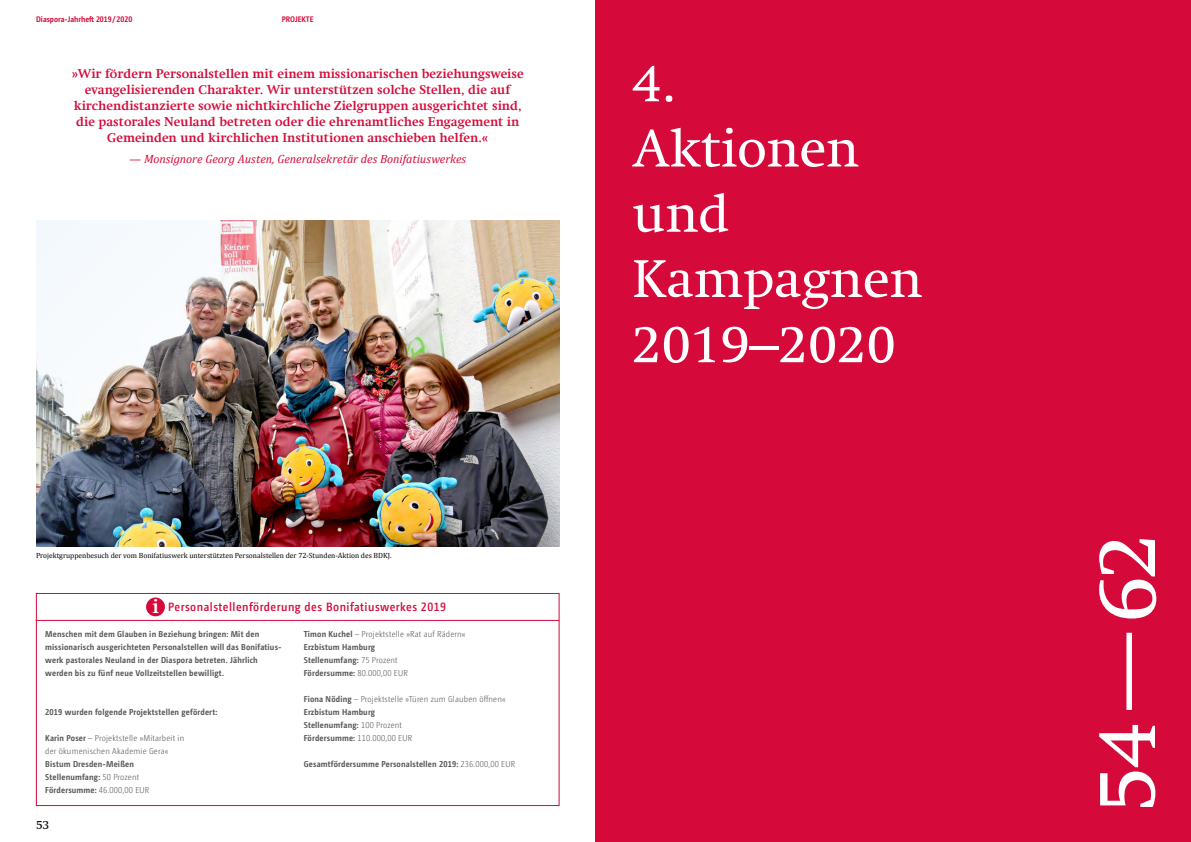
<style>
.page{position:relative;width:1191px;height:842px;background:#fff}
.page>*{position:absolute;margin:0;border:0;box-sizing:border-box;transform-origin:0 0}
.t1{font:85.2px "Swift Com";color:#fff}
.t2{font:54px/65.2px "Swift Com";color:#fff}
.t3{font:700 13px/16px "Swift Com";color:#d50a3a;text-align:center}
.t4{font:italic 12px "Cambria";color:#d50a3a}
.t5{font:600 12px "Camingo Dos Pro S Cd";letter-spacing:.04em;color:#d50a3a}
.t6{font:12px "Swift";color:#000}
.t7{font:700 8.5px/13px "Camingo Dos Pro S Cd";letter-spacing:.02em;color:#565656}
.t8{font:300 8.5px/13px "Camingo Dos Pro S Cd";letter-spacing:.02em;color:#565656}
.t9{font:700 8px "Camingo Dos Pro S Cd";color:#d50a3a}
.t10{font:7.5px "Cambria";color:#000}
.s1{font-family:"Swift Com";font-weight:700;font-size:19.4px;color:#fff}
.s2{font-weight:700}
.s3{font-weight:300}
</style>
<div class="page">
<div style="left:595px;top:0;width:596px;height:842px;background:#d50a3a"></div>
<div style="left:1126px;top:633px;width:6px;height:77px;background:#fff"></div>
<div style="left:36px;top:593px;width:523px;height:213px;border:1px solid #d50a3a"></div>
<hr style="left:36px;top:620px;width:523px;height:1px;background:#d50a3a">
<div style="left:146px;top:597px;width:19px;height:19px;background:#d50a3a;border-radius:50%"></div>
<img style="left:36px;top:220px;width:523px;height:326px">
<p class="t9" style="left:36px;top:14px;width:98px">Diaspora-Jahrheft 2019/ 2020</p>
<p class="t9" style="left:282px;top:14px;width:33px">PROJEKTE</p>
<p class="t3" style="left:72px;top:65px;width:453px">»Wir fördern Personalstellen mit einem missionarischen beziehungsweise evangelisierenden Charakter. Wir unterstützen solche Stellen, die auf kirchendistanzierte sowie nichtkirchliche Zielgruppen ausgerichtet sind, die pastorales Neuland betreten oder die ehrenamtliches Engagement in Gemeinden und kirchlichen Institutionen anschieben helfen.«</p>
<h3 class="t4" style="left:129px;top:151px;width:338px">— Monsignore Georg Austen, Generalsekretär des Bonifatiuswerkes</h3>
<p class="t10" style="left:36px;top:551px;width:357px">Projektgruppenbesuch der vom Bonifatiuswerk unterstützten Personalstellen der 72-Stunden-Aktion des BDKJ.</p>
<h3 class="t5" style="left:153px;top:600px;width:295px"><span class="s1">i</span> Personalstellenförderung des Bonifatiuswerkes 2019</h3>
<p class="t7" style="left:45px;top:627px;width:238px">Menschen mit dem Glauben in Beziehung bringen: Mit den missionarisch ausgerichteten Personalstellen will das Bonifatius&shy;werk pastorales Neuland in der Diaspora betreten. Jährlich werden bis zu fünf neue Vollzeitstellen bewilligt.</p>
<p class="t7" style="left:45px;top:705px;width:173px">2019 wurden folgende Projektstellen gefördert:</p>
<p class="t8" style="left:45px;top:732px;width:140px"><span class="s2">Karin Poser</span> – Projektstelle »Mitarbeit in der ökumenischen Akademie Gera«</p>
<p class="t7" style="left:45px;top:757px;width:106px">Bistum Dresden-Meißen<br>Stellenumfang: <span class="s3">50 Prozent<br></span>Fördersumme: <span class="s3">46.000,00 EUR</span></p>
<h3 class="t6" style="left:36px;top:817px;width:15px">53</h3>
<p class="t7" style="left:304px;top:627px;width:163px">Timon Kuchel <span class="s3">– Projektstelle »Rat auf Rädern«<br></span>Erzbistum Hamburg<br>Stellenumfang: <span class="s3">75 Prozent<br></span>Fördersumme: <span class="s3">80.000,00 EUR</span></p>
<p class="t8" style="left:304px;top:693px;width:203px"><span class="s2">Fiona Nöding</span> – Projektstelle »Türen zum Glauben öffnen« <span class="s2">Erzbistum Hamburg<br>Stellenumfang:</span> 100 Prozent<br><span class="s2">Fördersumme:</span> 110.000,00 EUR</p>
<p class="t7" style="left:304px;top:757px;width:213px">Gesamtfördersumme Personalstellen 2019: <span class="s3">236.000,00 EUR</span></p>
<h2 class="t2" style="left:632px;top:50px;width:292px">4.<br>Aktionen und<br>Kampagnen<br>2019–2020</h2>
<h1 class="t1" style="left:1076px;top:813px;width:282px;rotate:-90deg">54 62</h1>
</div>
